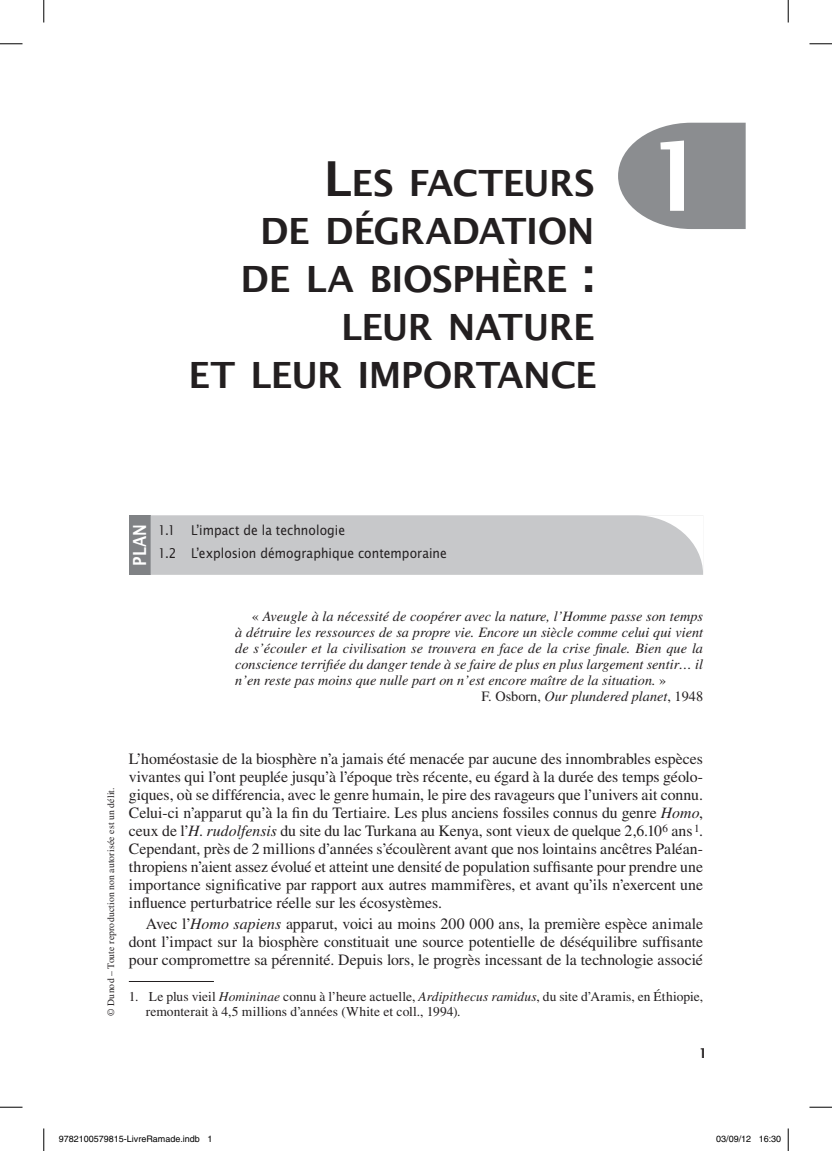
<style>
.page{position:relative;width:832px;height:1151px;background:#fff}
.page>*{position:absolute;margin:0;border:0;box-sizing:border-box;transform-origin:0 0}
.ChapNumTC{font:600 96px "Semi Lucid";color:#fff}
.Chap_Titre{font:600 36px/48px "Semi Lucid";letter-spacing:-.015em;color:#231f20;text-align:right}
.Objectifs_Titre{font:600 18px "Semi Lucid";color:#fff;scale:.85 1}
.Texte_courant_1er{font:15.75px/18px "Times LT Std";color:#231f20;text-align:justify}
.Texte_courant{font:15.75px/18px "Times LT Std";color:#231f20;text-align:justify}
.Petit_texte{font:italic 14.25px/16px "Times LT Std";color:#231f20;text-align:justify}
.Footnote_text{font:13.5px/15px "Times LT Std";letter-spacing:.005em;color:#231f20}
.Plan_Texte{font:13.5px "Lucida Sans Std";letter-spacing:.005em;color:#231f20;scale:.9 1}
.Gabarit_Folio{font:600 13.5px "Semi Lucid";color:#231f20}
.Gabarit_mention{font:9.75px "Times LT Std";letter-spacing:.015em;color:#231f20}
.t1{font:9px "Helvetica";color:#000}
.s1{font-size:48px}
.s2{font-style:normal}
.s3{font-style:italic}
.s4{font-family:"Greewu"}
</style>
<div class="page">
<svg style="left:618px;top:123px;width:127px;height:106px;background:#999b9d"></svg>
<div style="left:129px;top:515px;width:22px;height:60px;background:#808285"></div>
<div style="left:151px;top:515px;width:552px;height:60px;background:#c7c8ca"></div>
<hr style="left:129px;top:981px;width:85px;height:1px;background:#231f20">
<svg style="left:0;top:44px;width:22px;height:1px"></svg>
<svg style="left:809px;top:44px;width:23px;height:1px"></svg>
<svg style="left:0;top:1106px;width:22px;height:1px"></svg>
<svg style="left:809px;top:1106px;width:23px;height:1px"></svg>
<svg style="left:44px;top:0;width:1px;height:23px"></svg>
<svg style="left:44px;top:1128px;width:1px;height:23px"></svg>
<svg style="left:788px;top:0;width:1px;height:23px"></svg>
<svg style="left:788px;top:1128px;width:1px;height:23px"></svg>
<p class="Chap_Titre" style="left:324px;top:159px;width:272px"><span class="s1">L</span>ES FACTEURS</p>
<p class="Chap_Titre" style="left:189px;top:207px;width:409px">DE DÉGRADATION<br>DE LA BIOSPHÈRE <span class="s1">:<br></span>LEUR NATURE<br>ET LEUR IMPORTANCE</p>
<p class="Objectifs_Titre" style="left:129px;top:565px;width:50px;rotate:-90deg">PLAN</p>
<p class="Plan_Texte" style="left:158px;top:523px;width:209px">1.1 L’impact de la technologie</p>
<p class="Plan_Texte" style="left:158px;top:545px;width:322px">1.2 L’explosion démographique contemporaine</p>
<p class="ChapNumTC" style="left:646px;top:122px;width:63px">1</p>
<p class="Petit_texte" style="left:235px;top:608px;width:469px;text-indent:16px"><span class="s2">«</span> Aveugle à la nécessité de coopérer avec la nature, l’Homme passe son temps à détruire les ressources de sa propre vie. Encore un siècle comme celui qui vient de s’écouler et la civilisation se trouvera en face de la crise finale. Bien que la conscience terrifiée du danger tende à se faire de plus en plus largement sentir… il n’en reste pas moins que nulle part on n’est encore maître de la situation. <span class="s2">»</span></p>
<p class="Petit_texte" style="left:481px;top:687px;width:223px"><span class="s2">F. Osborn,</span> Our plundered planet<span class="s2">, 1948</span></p>
<p class="Gabarit_mention" style="left:105px;top:1015px;width:230px;rotate:-90deg">© Dunod – Toute reproduction non autorisée est un délit.</p>
<p class="Texte_courant_1er" style="left:129px;top:749px;width:576px">L’homéostasie de la biosphère n’a jamais été menacée par aucune des innombrables espèces vivantes qui l’ont peuplée jusqu’à l’époque très récente, eu égard à la durée des temps géolo&shy;giques, où se différencia, avec le genre humain, le pire des ravageurs que l’univers ait connu.<br>Celui-ci n’apparut qu’à la fin du Tertiaire. Les plus anciens fossiles connus du genre <span class="s3">Homo</span>, ceux de l’<span class="s3">H</span>. <span class="s3">rudolfensis</span> du site du lac Turkana au Kenya, sont vieux de quelque 2,6<span class="s4">.</span>10<sup>6</sup> ans<sup>1</sup>.<br>Cependant, près de 2 millions d’années s’écoulèrent avant que nos lointains ancêtres Paléan&shy;thropiens n’aient assez évolué et atteint une densité de population suffisante pour prendre une importance significative par rapport aux autres mammifères, et avant qu’ils n’exercent une influence perturbatrice réelle sur les écosystèmes.</p>
<p class="Texte_courant" style="left:129px;top:914px;width:576px;text-indent:17px">Avec l’<span class="s3">Homo sapiens</span> apparut, voici au moins 200 000 ans, la première espèce animale dont l’impact sur la biosphère constituait une source potentielle de déséquilibre suffisante pour compromettre sa pérennité. Depuis lors, le progrès incessant de la technologie associé</p>
<p class="Footnote_text" style="left:146px;top:988px;width:559px;text-indent:-17px">1. Le plus vieil <span class="s3">Homininae</span> connu à l’heure actuelle, <span class="s3">Ardipithecus ramidus</span>, du site d’Aramis, en Éthiopie, remonterait à 4,5 millions d’années (White et coll., 1994).</p>
<p class="Gabarit_Folio" style="left:699px;top:1045px;width:10px">1</p>
<p class="t1" style="left:59px;top:1133px;width:155px">9782100579815-LivreRamade.indb 1</p>
<p class="t1" style="left:716px;top:1133px;width:67px">03/09/12 16:30</p>
</div>
